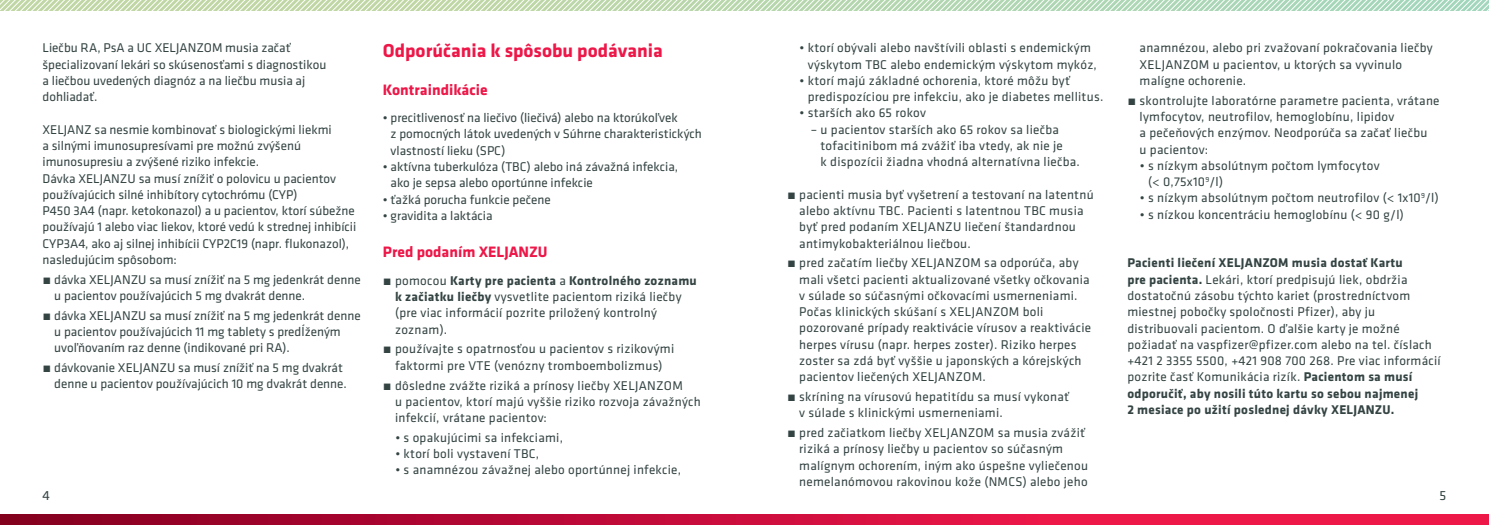
<style>
.page{position:relative;width:1489px;height:525px;background:#fff}
.page>*{position:absolute;margin:0;border:0;box-sizing:border-box;transform-origin:0 0}
.t1{font:700 19.38px "Klavika";color:#ed1748}
.t2{font:700 15.62px "Klavika";color:#ed1748}
.t3{font:13.75px "Klavika";color:#344443}
.t4{font:13.12px/16.2px "Klavika";letter-spacing:.02em;color:#344443}
.t5{font:13.12px/16.2px "Klavika";color:#344443}
.s1{font-weight:700}
</style>
<div class="page">
<svg style="left:0;top:514px;width:1488px;height:10px;background:#c60d39"></svg>
<svg style="left:0;top:0;width:1488px;height:11px;background:#c8e0c2"></svg>
<p class="t5" style="left:43px;top:39px;width:285px">Liečbu RA, PsA a UC XELJANZOM musia začať špecializovaní lekári so skúsenosťami s diagnostikou a liečbou uvedených diagnóz a na liečbu musia aj dohliadať.</p>
<p class="t5" style="left:43px;top:121px;width:315px">XELJANZ sa nesmie kombinovať s biologickými liekmi<br>a silnými imunosupresívami pre možnú zvýšenú imunosupresiu a zvýšené riziko infekcie.<br>Dávka XELJANZU sa musí znížiť o polovicu u pacientov používajúcich silné inhibítory cytochrómu (CYP)<br>P450 3A4 (napr. ketokonazol) a u pacientov, ktorí súbežne používajú 1 alebo viac liekov, ktoré vedú k strednej inhibícii CYP3A4, ako aj silnej inhibícii CYP2C19 (napr. flukonazol), nasledujúcim spôsobom:</p>
<p class="t5" style="left:54px;top:271px;width:308px;text-indent:-12px">• dávka XELJANZU sa musí znížiť na 5 mg jedenkrát denne u pacientov používajúcich 5 mg dvakrát denne.</p>
<p class="t5" style="left:54px;top:307px;width:308px;text-indent:-12px">• dávka XELJANZU sa musí znížiť na 5 mg jedenkrát denne u pacientov používajúcich 11 mg tablety s predĺženým uvoľňovaním raz denne (indikované pri RA).</p>
<p class="t5" style="left:54px;top:359px;width:294px;text-indent:-12px">• dávkovanie XELJANZU sa musí znížiť na 5 mg dvakrát denne u pacientov používajúcich 10 mg dvakrát denne.</p>
<h1 class="t1" style="left:383px;top:37px;width:281px">Odporúčania k spôsobu podávania</h1>
<p class="t2" style="left:383px;top:78px;width:106px">Kontraindikácie</p>
<p class="t5" style="left:390px;top:109px;width:313px;text-indent:-8px">• precitlivenosť na liečivo (liečivá) alebo na ktorúkoľvek<br>z pomocných látok uvedených v Súhrne charakteristických vlastností lieku (SPC)</p>
<p class="t5" style="left:390px;top:158px;width:289px;text-indent:-8px">• aktívna tuberkulóza (TBC) alebo iná závažná infekcia, ako je sepsa alebo oportúnne infekcie</p>
<p class="t5" style="left:383px;top:190px;width:169px">• ťažká porucha funkcie pečene</p>
<p class="t5" style="left:383px;top:207px;width:111px">• gravidita a laktácia</p>
<p class="t2" style="left:383px;top:241px;width:166px">Pred podaním XELJANZU</p>
<p class="t4" style="left:395px;top:272px;width:303px;text-indent:-12px">• pomocou <span class="s1">Karty pre pacienta</span> a <span class="s1">Kontrolného zoznamu k začiatku liečby</span> vysvetlite pacientom riziká liečby (pre viac informácií pozrite priložený kontrolný zoznam).</p>
<p class="t4" style="left:383px;top:340px;width:293px;text-align:center">• používajte s opatrnosťou u pacientov s rizikovými faktormi pre VTE (venózny tromboembolizmus)</p>
<p class="t4" style="left:395px;top:376px;width:307px;text-indent:-12px">• dôsledne zvážte riziká a prínosy liečby XELJANZOM<br>u pacientov, ktorí majú vyššie riziko rozvoja závažných infekcií, vrátane pacientov:</p>
<p class="t4" style="left:395px;top:429px;width:169px">• s opakujúcimi sa infekciami,</p>
<p class="t4" style="left:395px;top:445px;width:145px">• ktorí boli vystavení TBC,</p>
<p class="t4" style="left:395px;top:461px;width:287px">• s anamnézou závažnej alebo oportúnnej infekcie,</p>
<p class="t4" style="left:807px;top:39px;width:291px;text-indent:-8px">• ktorí obývali alebo navštívili oblasti s endemickým výskytom TBC alebo endemickým výskytom mykóz,</p>
<p class="t4" style="left:807px;top:72px;width:297px;text-indent:-8px">• ktorí majú základné ochorenia, ktoré môžu byť predispozíciou pre infekciu, ako je diabetes mellitus.</p>
<p class="t4" style="left:799px;top:104px;width:128px">• starších ako 65 rokov</p>
<p class="t4" style="left:820px;top:121px;width:261px;text-indent:-10px">– u pacientov starších ako 65 rokov sa liečba tofacitinibom má zvážiť iba vtedy, ak nie je<br>k dispozícii žiadna vhodná alternatívna liečba.</p>
<p class="t4" style="left:799px;top:186px;width:296px;text-indent:-12px">• pacienti musia byť vyšetrení a testovaní na latentnú alebo aktívnu TBC. Pacienti s latentnou TBC musia byť pred podaním XELJANZU liečení štandardnou antimykobakteriálnou liečbou.</p>
<p class="t4" style="left:799px;top:254px;width:293px;text-indent:-12px">• pred začatím liečby XELJANZOM sa odporúča, aby mali všetci pacienti aktualizované všetky očkovania v súlade so súčasnými očkovacími usmerneniami.<br>Počas klinických skúšaní s XELJANZOM boli pozorované prípady reaktivácie vírusov a reaktivácie herpes vírusu (napr. herpes zoster). Riziko herpes zoster sa zdá byť vyššie u japonských a kórejských pacientov liečených XELJANZOM.</p>
<p class="t4" style="left:799px;top:388px;width:271px;text-indent:-12px">• skríning na vírusovú hepatitídu sa musí vykonať v súlade s klinickými usmerneniami.</p>
<p class="t4" style="left:799px;top:424px;width:290px;text-indent:-12px">• pred začiatkom liečby XELJANZOM sa musia zvážiť riziká a prínosy liečby u pacientov so súčasným malígnym ochorením, iným ako úspešne vyliečenou nemelanómovou rakovinou kože (NMCS) alebo jeho</p>
<p class="t4" style="left:1139px;top:39px;width:294px">anamnézou, alebo pri zvažovaní pokračovania liečby<br>XELJANZOM u pacientov, u ktorých sa vyvinulo malígne ochorenie.</p>
<p class="t4" style="left:1139px;top:92px;width:301px;text-indent:-12px">• skontrolujte laboratórne parametre pacienta, vrátane lymfocytov, neutrofilov, hemoglobínu, lipidov<br>a pečeňových enzýmov. Neodporúča sa začať liečbu<br>u pacientov:</p>
<p class="t4" style="left:1148px;top:157px;width:233px;text-indent:-8px">• s nízkym absolútnym počtom lymfocytov (&lt; 0,75x10<sup>9</sup>/l)</p>
<p class="t4" style="left:1139px;top:189px;width:300px">• s nízkym absolútnym počtom neutrofilov (&lt; 1x10<sup>9</sup>/l)</p>
<p class="t4" style="left:1139px;top:206px;width:265px">• s nízkou koncentráciu hemoglobínu (&lt; 90 g/l)</p>
<p class="t4" style="left:1127px;top:254px;width:315px"><span class="s1">Pacienti liečení XELJANZOM musia dostať Kartu<br>pre pacienta.</span> Lekári, ktorí predpisujú liek, obdržia dostatočnú zásobu týchto kariet (prostredníctvom miestnej pobočky spoločnosti Pfizer), aby ju distribuovali pacientom. O ďalšie karty je možné požiadať na vaspfizer@pfizer.com alebo na tel. číslach +421 2 3355 5500, +421 908 700 268. Pre viac informácií pozrite časť Komunikácia rizík. <span class="s1">Pacientom sa musí odporučiť, aby nosili túto kartu so sebou najmenej<br>2 mesiace po užití poslednej dávky XELJANZU.</span></p>
<p class="t3" style="left:43px;top:486px;width:9px">4</p>
<p class="t3" style="left:1439px;top:486px;width:8px">5</p>
</div>
